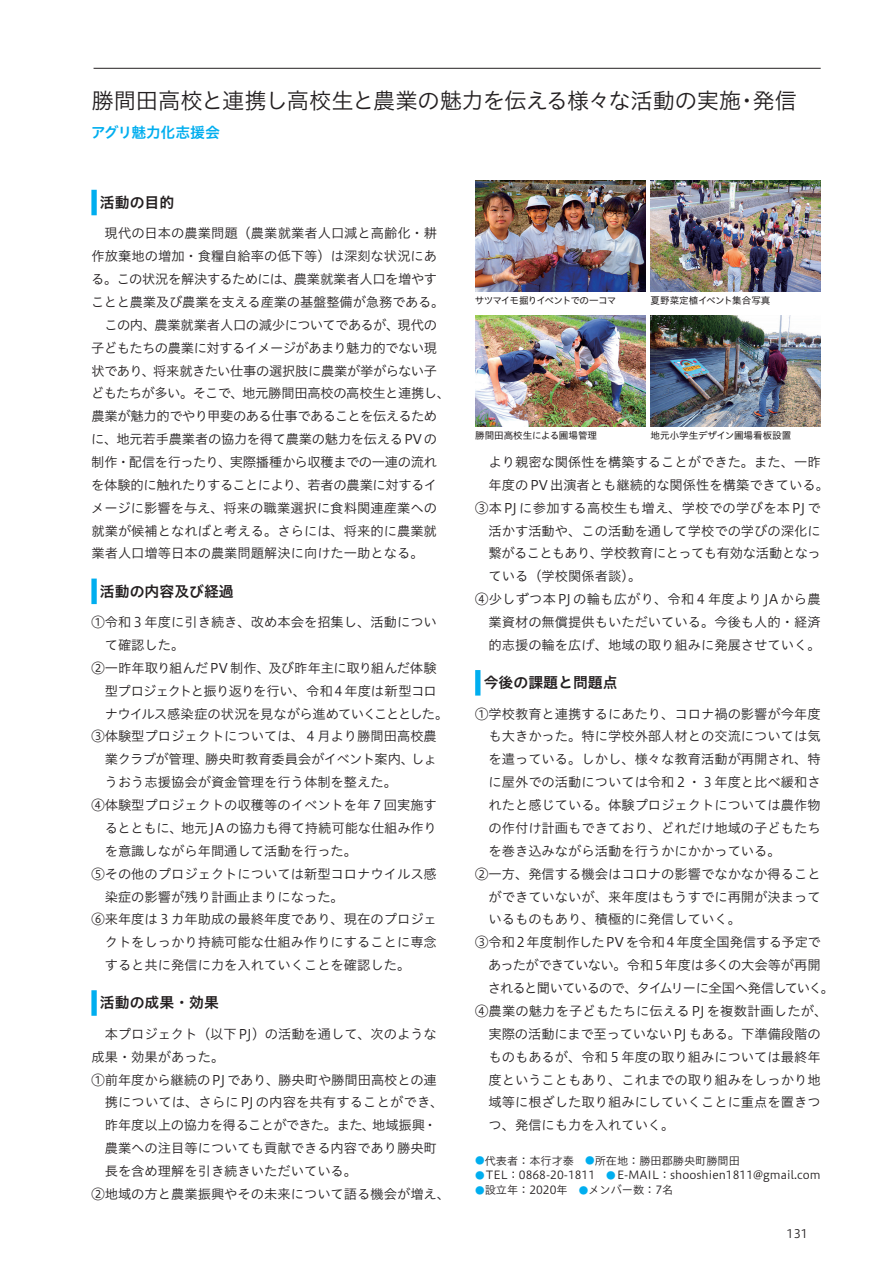
<style>
.page{position:relative;width:893px;height:1268px;background:#fff}
.page>*{position:absolute;margin:0;border:0;box-sizing:border-box;transform-origin:0 0}
.t1{font:22.35px "Hiragino UD Sans Std N W3 90 pv RKSJ H";letter-spacing:-.015em;color:#231f20}
.t2{font:14.85px "Hiragino UD Sans Std N W6 90 pv RKSJ H";color:#231f20}
.t3{font:14.85px "Hiragino UD Sans Std N W6 90 pv RKSJ H";letter-spacing:-.02em;color:#00aeef}
.t4{font:13.35px "Hiragino UD Sans Std N W3 90 pv RKSJ H";color:#231f20}
.t5{font:13.35px "Hiragino UD Sans Std N W3 90 pv RKSJ H";letter-spacing:-.03em;color:#231f20}
.t6{font:13.35px "Hiragino UD Sans Std N W3 90 pv RKSJ H";letter-spacing:-.04em;color:#231f20}
.t7{font:13.35px "Hiragino UD Sans Std N W3 90 pv RKSJ H";letter-spacing:-.065em;color:#231f20}
.t8{font:13.35px "Hiragino UD Sans Std N W3 90 pv RKSJ H";letter-spacing:.02em;color:#231f20}
.t9{font:13.35px "Hiragino UD Sans Std N W3 90 pv RKSJ H";letter-spacing:-.035em;color:#231f20}
.t10{font:13.35px "Hiragino UD Sans Std N W3 90 pv RKSJ H";letter-spacing:-.02em;color:#231f20}
.t11{font:13.35px "Hiragino UD Sans Std N W3 90 pv RKSJ H";letter-spacing:-.045em;color:#231f20}
.t12{font:13.35px "Hiragino UD Sans Std N W3 90 pv RKSJ H";letter-spacing:-.05em;color:#231f20}
.t13{font:13.35px "Hiragino UD Sans Std N W3 90 pv RKSJ H";letter-spacing:-.055em;color:#231f20}
.t14{font:13.35px "Hiragino UD Sans Std N W3 90 pv RKSJ H";letter-spacing:-.025em;color:#231f20}
.t15{font:11.7px "Hiragino UD Sans Std N W3 90 pv RKSJ H";color:#231f20}
.t16{font:11.1px "Hiragino UD Sans Std N W3 90 pv RKSJ H";color:#231f20}
.t17{font:9.6px "Hiragino UD Sans Std N W4 90 pv RKSJ H";color:#231f20}
.t18{font:9.6px "Hiragino UD Sans Std N W4 90 pv RKSJ H";letter-spacing:-.08em;color:#231f20}
.t19{font:9.6px "Hiragino UD Sans Std N W4 90 pv RKSJ H";letter-spacing:-.02em;color:#231f20}
.s1{font-size:9.6px;color:#00aeef}
</style>
<div class="page">
<hr style="left:94px;top:68px;width:727px;height:1px;background:#231f20">
<div style="left:475px;top:670px;width:5px;height:25px;background:#00aeef"></div>
<div style="left:91px;top:190px;width:6px;height:25px;background:#00aeef"></div>
<div style="left:91px;top:578px;width:6px;height:26px;background:#00aeef"></div>
<div style="left:91px;top:990px;width:6px;height:25px;background:#00aeef"></div>
<img style="left:651px;top:181px;width:170px;height:110px">
<img style="left:475px;top:181px;width:170px;height:110px">
<img style="left:651px;top:316px;width:170px;height:110px">
<img style="left:475px;top:316px;width:170px;height:110px">
<h1 class="t1" style="left:91px;top:92px;width:707px">勝間田高校と連携し高校生と農業の魅力を伝える様々な活動の実施・発信</h1>
<p class="t3" style="left:91px;top:127px;width:131px">アグリ魅力化志援会</p>
<p class="t2" style="left:100px;top:196px;width:76px">活動の目的</p>
<p class="t4" style="left:105px;top:228px;width:334px">現代の日本の農業問題（農業就業者人口減と高齢化・耕</p>
<p class="t4" style="left:91px;top:251px;width:347px">作放棄地の増加・食糧自給率の低下等）は深刻な状況にあ</p>
<p class="t5" style="left:91px;top:274px;width:347px">る。この状況を解決するためには、農業就業者人口を増やす</p>
<p class="t4" style="left:91px;top:297px;width:355px">ことと農業及び農業を支える産業の基盤整備が急務である。</p>
<p class="t5" style="left:104px;top:319px;width:334px">この内、農業就業者人口の減少についてであるが、現代の</p>
<p class="t6" style="left:91px;top:342px;width:347px">子どもたちの農業に対するイメージがあまり魅力的でない現</p>
<p class="t5" style="left:91px;top:365px;width:347px">状であり、将来就きたい仕事の選択肢に農業が挙がらない子</p>
<p class="t5" style="left:91px;top:388px;width:360px">どもたちが多い。そこで、地元勝間田高校の高校生と連携し、</p>
<p class="t9" style="left:91px;top:411px;width:347px">農業が魅力的でやり甲斐のある仕事であることを伝えるため</p>
<p class="t10" style="left:91px;top:434px;width:347px">に、地元若手農業者の協力を得て農業の魅力を伝えるPVの</p>
<p class="t5" style="left:91px;top:457px;width:347px">制作・配信を行ったり、実際播種から収穫までの一連の流れ</p>
<p class="t5" style="left:91px;top:479px;width:347px">を体験的に触れたりすることにより、若者の農業に対するイ</p>
<p class="t4" style="left:91px;top:502px;width:347px">メージに影響を与え、将来の職業選択に食料関連産業への</p>
<p class="t4" style="left:91px;top:525px;width:347px">就業が候補となればと考える。さらには、将来的に農業就</p>
<p class="t4" style="left:91px;top:548px;width:334px">業者人口増等日本の農業問題解決に向けた一助となる。</p>
<p class="t2" style="left:100px;top:585px;width:135px">活動の内容及び経過</p>
<p class="t4" style="left:91px;top:617px;width:347px">① 令和３年度に引き続き、改め本会を招集し、活動につい</p>
<p class="t4" style="left:105px;top:639px;width:81px">て確認した。</p>
<p class="t4" style="left:91px;top:662px;width:347px">② 一昨年取り組んだPV制作、及び昨年主に取り組んだ体験</p>
<p class="t13" style="left:105px;top:685px;width:334px">型プロジェクトと振り返りを行い、令和４年度は新型コロ</p>
<p class="t11" style="left:105px;top:708px;width:345px">ナウイルス感染症の状況を見ながら進めていくこととした。</p>
<p class="t4" style="left:91px;top:731px;width:347px">③ 体験型プロジェクトについては、４月より勝間田高校農</p>
<p class="t14" style="left:105px;top:754px;width:334px">業クラブが管理、勝央町教育委員会がイベント案内、しょ</p>
<p class="t4" style="left:105px;top:777px;width:294px">うおう志援協会が資金管理を行う体制を整えた。</p>
<p class="t4" style="left:91px;top:799px;width:347px">④ 体験型プロジェクトの収穫等のイベントを年７回実施す</p>
<p class="t4" style="left:105px;top:822px;width:334px">るとともに、地元JAの協力も得て持続可能な仕組み作り</p>
<p class="t4" style="left:105px;top:845px;width:254px">を意識しながら年間通して活動を行った。</p>
<p class="t4" style="left:91px;top:868px;width:347px">⑤ その他のプロジェクトについては新型コロナウイルス感</p>
<p class="t4" style="left:105px;top:891px;width:241px">染症の影響が残り計画止まりになった。</p>
<p class="t4" style="left:91px;top:914px;width:347px">⑥ 来年度は３カ年助成の最終年度であり、現在のプロジェ</p>
<p class="t4" style="left:105px;top:937px;width:334px">クトをしっかり持続可能な仕組み作りにすることに専念</p>
<p class="t4" style="left:105px;top:959px;width:307px">すると共に発信に力を入れていくことを確認した。</p>
<p class="t2" style="left:100px;top:996px;width:121px">活動の成果・効果</p>
<p class="t4" style="left:105px;top:1028px;width:334px">本プロジェクト（以下PJ）の活動を通して、次のような</p>
<p class="t4" style="left:91px;top:1051px;width:134px">成果・効果があった。</p>
<p class="t4" style="left:91px;top:1074px;width:347px">①前年度から継続のPJであり、勝央町や勝間田高校との連</p>
<p class="t4" style="left:105px;top:1097px;width:340px">携については、さらにPJの内容を共有することができ、</p>
<p class="t5" style="left:105px;top:1119px;width:334px">昨年度以上の協力を得ることができた。また、地域振興・</p>
<p class="t4" style="left:105px;top:1142px;width:334px">農業への注目等についても貢献できる内容であり勝央町</p>
<p class="t4" style="left:105px;top:1165px;width:254px">長を含め理解を引き続きいただいている。</p>
<p class="t4" style="left:91px;top:1188px;width:360px">②地域の方と農業振興やその未来について語る機会が増え、</p>
<p class="t18" style="left:475px;top:297px;width:143px">サツマイモ掘りイベントでの一コマ</p>
<p class="t17" style="left:651px;top:297px;width:121px">夏野菜定植イベント集合写真</p>
<p class="t19" style="left:475px;top:432px;width:123px">勝間田高校生による圃場管理</p>
<p class="t17" style="left:651px;top:432px;width:142px">地元小学生デザイン圃場看板設置</p>
<p class="t4" style="left:488px;top:457px;width:334px">より親密な関係性を構築することができた。また、一昨</p>
<p class="t4" style="left:488px;top:479px;width:342px">年度のPV出演者とも継続的な関係性を構築できている。</p>
<p class="t8" style="left:475px;top:502px;width:347px">③本 PJ に参加する高校生も増え、学校での学びを本 PJ で</p>
<p class="t4" style="left:488px;top:525px;width:334px">活かす活動や、この活動を通して学校での学びの深化に</p>
<p class="t12" style="left:488px;top:548px;width:334px">繋がることもあり、学校教育にとっても有効な活動となっ</p>
<p class="t4" style="left:488px;top:571px;width:154px">ている（学校関係者談）。</p>
<p class="t4" style="left:475px;top:594px;width:347px">④少しずつ本PJの輪も広がり、令和４年度よりJAから農</p>
<p class="t4" style="left:488px;top:617px;width:334px">業資材の無償提供もいただいている。今後も人的・経済</p>
<p class="t4" style="left:488px;top:639px;width:334px">的志援の輪を広げ、地域の取り組みに発展させていく。</p>
<p class="t2" style="left:484px;top:676px;width:135px">今後の課題と問題点</p>
<p class="t4" style="left:475px;top:708px;width:347px">①学校教育と連携するにあたり、コロナ禍の影響が今年度</p>
<p class="t4" style="left:488px;top:731px;width:334px">も大きかった。特に学校外部人材との交流については気</p>
<p class="t4" style="left:488px;top:754px;width:334px">を遣っている。しかし、様々な教育活動が再開され、特</p>
<p class="t4" style="left:488px;top:777px;width:334px">に屋外での活動については令和２・３年度と比べ緩和さ</p>
<p class="t4" style="left:488px;top:799px;width:334px">れたと感じている。体験プロジェクトについては農作物</p>
<p class="t4" style="left:488px;top:822px;width:334px">の作付け計画もできており、どれだけ地域の子どもたち</p>
<p class="t4" style="left:488px;top:845px;width:294px">を巻き込みながら活動を行うかにかかっている。</p>
<p class="t4" style="left:475px;top:868px;width:347px">②一方、発信する機会はコロナの影響でなかなか得ること</p>
<p class="t4" style="left:488px;top:891px;width:334px">ができていないが、来年度はもうすでに再開が決まって</p>
<p class="t4" style="left:488px;top:914px;width:254px">いるものもあり、積極的に発信していく。</p>
<p class="t4" style="left:475px;top:937px;width:347px">③令和２年度制作したPVを令和４年度全国発信する予定で</p>
<p class="t6" style="left:488px;top:959px;width:334px">あったができていない。令和５年度は多くの大会等が再開</p>
<p class="t7" style="left:488px;top:982px;width:348px">されると聞いているので、タイムリーに全国へ発信していく。</p>
<p class="t4" style="left:475px;top:1005px;width:354px">④農業の魅力を子どもたちに伝えるPJを複数計画したが、</p>
<p class="t4" style="left:488px;top:1028px;width:334px">実際の活動にまで至っていないPJもある。下準備段階の</p>
<p class="t4" style="left:488px;top:1051px;width:334px">ものもあるが、令和５年度の取り組みについては最終年</p>
<p class="t4" style="left:488px;top:1074px;width:334px">度ということもあり、これまでの取り組みをしっかり地</p>
<p class="t4" style="left:488px;top:1097px;width:334px">域等に根ざした取り組みにしていくことに重点を置きつ</p>
<p class="t4" style="left:488px;top:1119px;width:188px">つ、発信にも力を入れていく。</p>
<p class="t16" style="left:475px;top:1155px;width:266px"><span class="s1">●</span>代表者：本行才泰　<span class="s1">●</span>所在地：勝田郡勝央町勝間田</p>
<p class="t16" style="left:475px;top:1170px;width:347px"><span class="s1">●</span>TEL：0868-20-1811　<span class="s1">●</span>E-MAIL：shooshien1811@gmail.com</p>
<p class="t16" style="left:475px;top:1185px;width:200px"><span class="s1">●</span>設立年：2020年　<span class="s1">●</span>メンバー数：7名</p>
<p class="t15" style="left:787px;top:1228px;width:23px">131</p>
</div>
